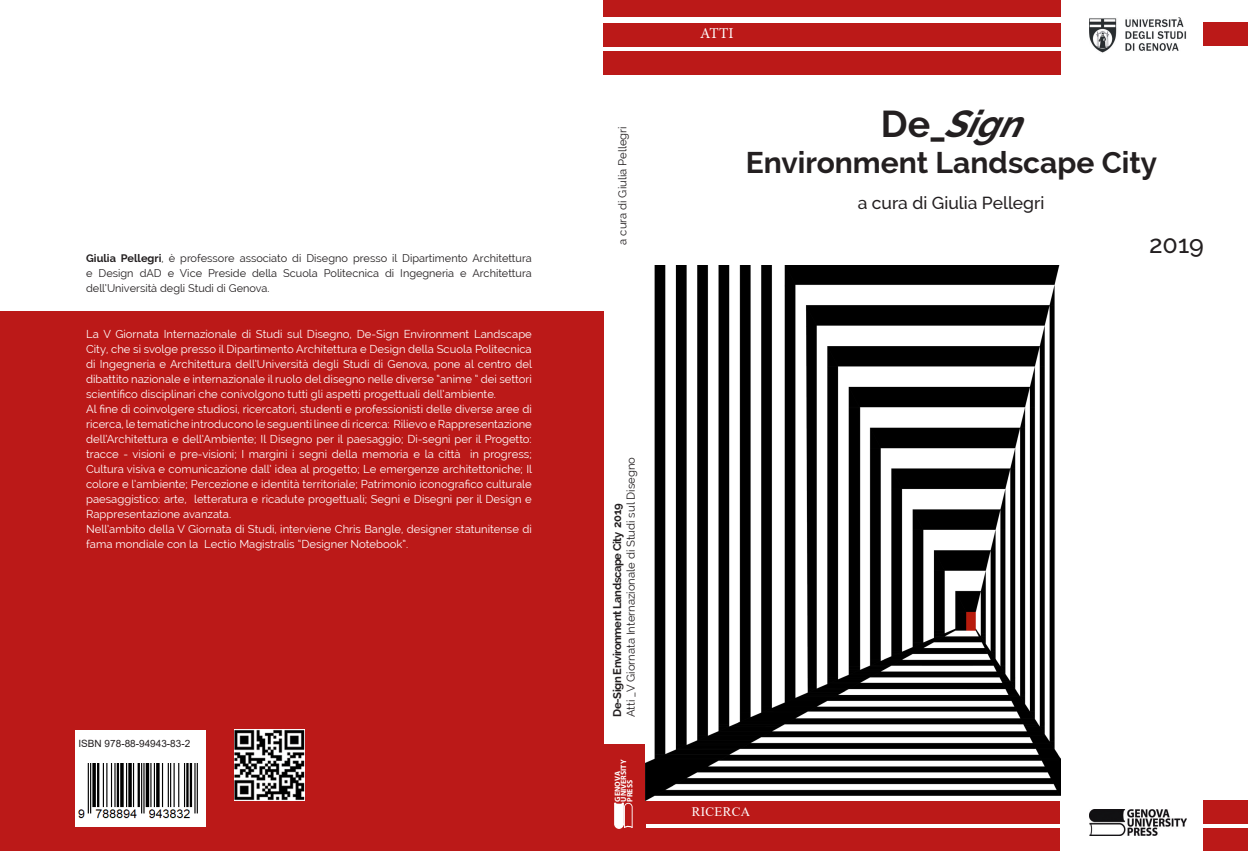
<style>
.page{position:relative;width:1248px;height:851px;background:#fff}
.page>*{position:absolute;margin:0;border:0;box-sizing:border-box;transform-origin:0 0}
.t1{font:italic 700 37.5px "Raleway";color:#231f20}
.t2{font:700 30px "Raleway";color:#231f20}
.t3{font:500 25px "Raleway";color:#231f20}
.t4{font:500 17.5px "Raleway";color:#231f20}
.t5{font:15px "Minion Pro";color:#fff}
.t6{font:13px "Times New Roman";letter-spacing:.025em;color:#fff}
.t7{font:11.25px/15px "Raleway";color:#fff;text-align:justify}
.t8{font:11.25px "Raleway";color:#231f20}
.t9{font:700 11.25px "Raleway";letter-spacing:-.04em;color:#231f20}
.t10{font:11px/15px "Raleway";color:#231f20;text-align:justify}
.t11{font:10px "Arial";color:#231f20}
.t12{font:700 7.75px/6.1px "Myriad Pro";color:#fff}
.s1{font-weight:700}
.s2{font-style:normal}
</style>
<div class="page">
<div style="left:603px;top:0;width:457px;height:17px;background:#bb1918"></div>
<div style="left:603px;top:23px;width:458px;height:24px;background:#bb1918"></div>
<div style="left:603px;top:51px;width:457px;height:24px;background:#bb1918"></div>
<div style="left:0;top:311px;width:603px;height:539px;background:#bb1918"></div>
<div style="left:603px;top:744px;width:42px;height:106px;background:#bb1918"></div>
<div style="left:645px;top:800px;width:415px;height:23px;background:#bb1918"></div>
<div style="left:645px;top:828px;width:415px;height:22px;background:#bb1918"></div>
<svg style="left:614px;top:802px;width:19px;height:26px"></svg>
<div style="left:1202px;top:23px;width:45px;height:23px;background:#bb1918"></div>
<div style="left:1203px;top:800px;width:44px;height:23px;background:#bb1918"></div>
<div style="left:1203px;top:828px;width:44px;height:22px;background:#bb1918"></div>
<img style="left:1089px;top:809px;width:97px;height:25px">
<img style="left:1089px;top:17px;width:97px;height:36px">
<div style="left:75px;top:730px;width:131px;height:96px;background:#fff"></div>
<img style="left:645px;top:266px;width:415px;height:534px">
<img style="left:234px;top:729px;width:70px;height:71px">
<img style="left:78px;top:763px;width:120px;height:56px">
<p class="t10" style="left:86px;top:250px;width:447px"><span class="s1">Giulia Pellegri</span>, è professore associato di Disegno presso il Dipartimento Architettura e Design dAD e Vice Preside della Scuola Politecnica di Ingegneria e Architettura dell’Università degli Studi di Genova.</p>
<p class="t7" style="left:86px;top:326px;width:447px">La V Giornata Internazionale di Studi sul Disegno, De-Sign Environment Landscape City, che si svolge presso il Dipartimento Architettura e Design della Scuola Politecnica di Ingegneria e Architettura dell’Università degli Studi di Genova, pone al centro del dibattito nazionale e internazionale il ruolo del disegno nelle diverse “anime “ dei settori scientifico disciplinari che conivolgono tutti gli aspetti progettuali dell’ambiente.</p>
<p class="t7" style="left:86px;top:401px;width:447px">Al fine di coinvolgere studiosi, ricercatori, studenti e professionisti delle diverse aree di ricerca, le tematiche introducono le seguenti linee di ricerca: Rilievo e Rappresentazione dell’Architettura e dell’Ambiente; Il Disegno per il paesaggio; Di-segni per il Progetto: tracce - visioni e pre-visioni; I margini i segni della memoria e la città in progress; Cultura visiva e comunicazione dall’ idea al progetto; Le emergenze architettoniche; Il colore e l’ambiente; Percezione e identità territoriale; Patrimonio iconografico culturale paesaggistico: arte, letteratura e ricadute progettuali; Segni e Disegni per il Design e Rappresentazione avanzata.</p>
<p class="t7" style="left:86px;top:521px;width:447px">Nell’ambito della V Giornata di Studi, interviene Chris Bangle, designer statunitense di fama mondiale con la Lectio Magistralis “Designer Notebook”.</p>
<p class="t11" style="left:78px;top:736px;width:113px">ISBN 978-88-94943-83-2</p>
<p class="t8" style="left:616px;top:244px;width:120px;rotate:-90deg">a cura di Giulia Pellegri</p>
<p class="t5" style="left:700px;top:23px;width:35px">ATTI</p>
<p class="t1" style="left:880px;top:102px;width:153px"><span class="s2">De_</span>Sign</p>
<p class="t2" style="left:745px;top:145px;width:413px">Environment Landscape City</p>
<p class="t4" style="left:857px;top:193px;width:188px">a cura di Giulia Pellegri</p>
<p class="t3" style="left:1148px;top:230px;width:56px">2019</p>
<p class="t8" style="left:624px;top:716px;width:261px;rotate:-90deg">Atti _V Giornata Internazionale di Studi sul Disegno</p>
<p class="t9" style="left:611px;top:716px;width:215px;rotate:-90deg">De-Sign Environment Landscape City 2019</p>
<p class="t12" style="left:614px;top:801px;width:44px;rotate:-90deg">GENOVA<br>UNIVERSITY<br>PRESS</p>
<p class="t6" style="left:691px;top:802px;width:60px">RICERCA</p>
</div>
